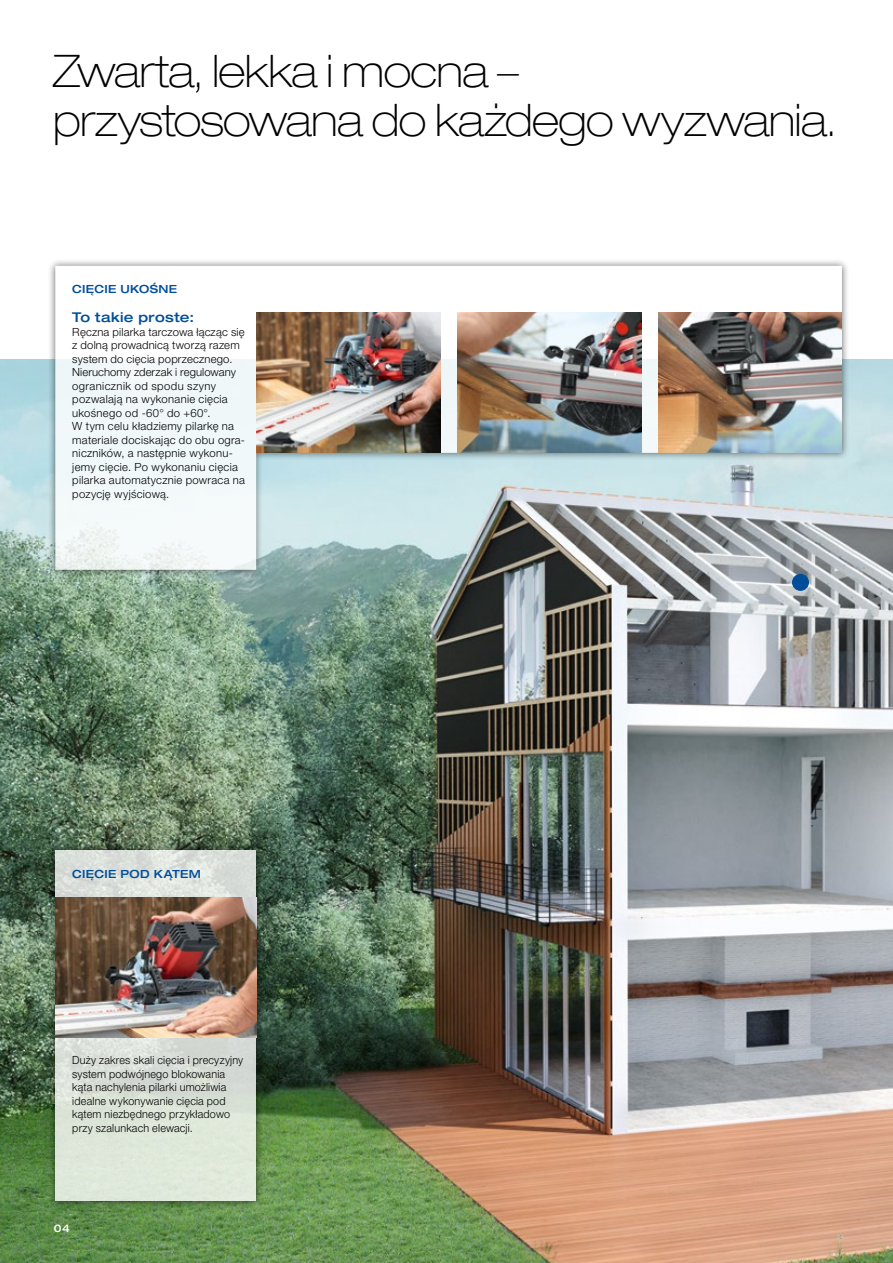
<style>
.page{position:relative;width:893px;height:1263px;background:#fff}
.page>*{position:absolute;margin:0;border:0;box-sizing:border-box;transform-origin:0 0}
.t1{font:100 expanded 45px/48.9px "Helvetica Neue LT Pro";letter-spacing:-.015em;color:#000}
.t2{font:500 expanded 13.5px "Helvetica Neue LT Pro";letter-spacing:.02em;color:#004e9a}
.t3{font:300 11.25px/13.5px "Helvetica Neue LT Pro";letter-spacing:.02em;color:#000}
.t4{font:300 11.25px/13.5px "Helvetica Neue LT Pro";letter-spacing:.02em;color:#000;scale:.96 1}
.t5{font:500 expanded 11.25px "Helvetica Neue LT Pro";letter-spacing:.025em;color:#004e9a}
.t6{font:500 expanded 10.5px "Helvetica Neue LT Pro";color:#fff}
</style>
<div class="page">
<img style="left:0;top:359px;width:893px;height:904px">
<div style="left:792px;top:574px;width:17px;height:17px;background:#004e9a;border-radius:50%"></div>
<div style="left:48px;top:258px;width:801px;height:320px;background:#000;opacity:.7"></div>
<svg style="left:55px;top:266px;width:787px;height:304px"></svg>
<img style="left:256px;top:313px;width:184px;height:140px">
<img style="left:457px;top:313px;width:184px;height:140px">
<img style="left:658px;top:313px;width:184px;height:140px">
<div style="left:48px;top:843px;width:216px;height:366px;background:#000;opacity:.7"></div>
<svg style="left:55px;top:850px;width:201px;height:351px;background:#dbe2d9"></svg>
<img style="left:55px;top:897px;width:201px;height:140px">
<h1 class="t1" style="left:53px;top:46px;width:784px">Zwarta, lekka i mocna – przystosowana do każdego wyzwania.</h1>
<p class="t5" style="left:72px;top:282px;width:106px">CIĘCIE UKOŚNE</p>
<p class="t2" style="left:72px;top:309px;width:123px">To takie proste:</p>
<p class="t3" style="left:72px;top:325px;width:174px">Ręczna pilarka tarczowa łącząc się z dolną prowadnicą tworzą razem system do cięcia poprzecznego.<br>Nieruchomy zderzak i regulowany ogranicznik od spodu szyny pozwalają na wykonanie cięcia ukośnego od -60° do +60°.<br>W tym celu kładziemy pilarkę na materiale dociskając do obu ogra&shy;niczników, a następnie wykonu&shy;jemy cięcie. Po wykonaniu cięcia pilarka automatycznie powraca na pozycję wyjściową .</p>
<p class="t5" style="left:72px;top:867px;width:130px">CIĘCIE POD KĄTEM</p>
<p class="t4" style="left:72px;top:1053px;width:180px">Duży zakres skali cięcia i precyzyjny system podwójnego blokowania kąta nachylenia pilarki umożliwia idealne wykonywanie cięcia pod kątem niezbędnego przykładowo przy szalunkach elewacji.</p>
<p class="t6" style="left:54px;top:1222px;width:18px">04</p>
</div>
